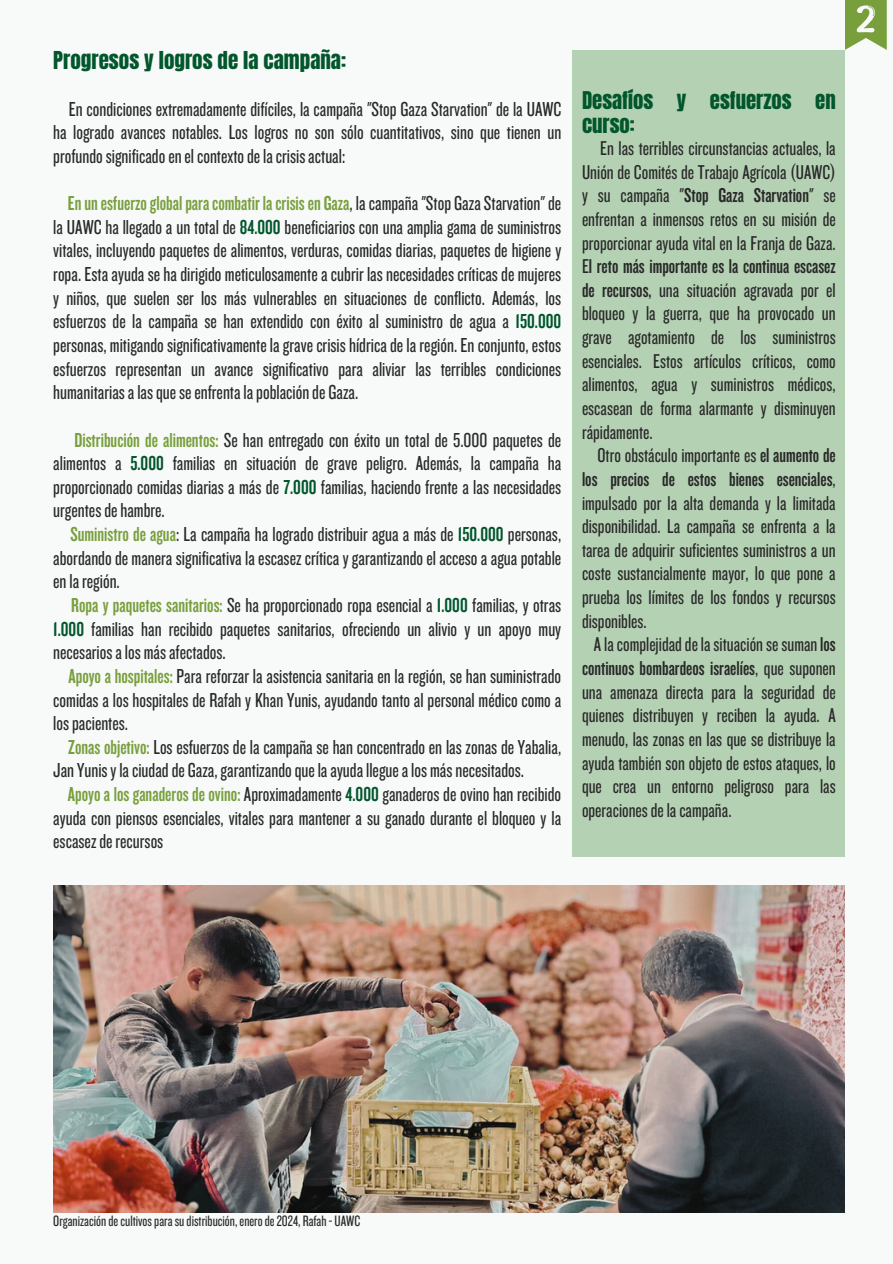
<style>
.page{position:relative;width:893px;height:1264px;background:#fff}
.page>*{position:absolute;margin:0;border:0;box-sizing:border-box;transform-origin:0 0}
.t1{font:21px/23.7px "Knockout 28";color:#292828;text-align:justify}
.t2{font:21px "Anton";color:#02562c}
.t3{font:20.85px "Knockout 28";color:#292828}
.t4{font:20.85px "Knockout 48";color:#292828}
.t5{font:20.85px "Anton";color:#02562c}
.t6{font:15.6px "Knockout 28";color:#292828}
.s1{font-family:"Knockout 48";color:#799f3d}
.s2{font-family:"Knockout 48";color:#02562c}
.s3{font-family:"Knockout 28"}
.s4{font-family:"Knockout 48"}
</style>
<div class="page">
<div style="left:0;top:0;width:892px;height:1263px;background:#f7faf9"></div>
<div style="left:572px;top:50px;width:272px;height:806px;background:#b4d1b4"></div>
<img style="left:53px;top:885px;width:791px;height:327px">
<svg style="left:845px;top:0;width:41px;height:50px"></svg>
<h1 class="t2" style="left:53px;top:46px;width:294px">Progresos y logros de la campaña:</h1>
<h1 class="t1" style="left:53px;top:96px;width:509px;text-indent:15px">En condiciones extremadamente difíciles, la campaña "Stop Gaza Starvation" de la UAWC ha logrado avances notables. Los logros no son sólo cuantitativos, sino que tienen un profundosignificadoenelcontextodelacrisisactual:</h1>
<h1 class="t1" style="left:53px;top:191px;width:509px;text-indent:15px"><span class="s1">Enunesfuerzoglobalparacombatir lacrisisenGaza</span>, lacampaña"StopGazaStarvation"de la UAWC ha llegado a un total de <span class="s2">84.000</span> beneficiarios con una amplia gama de suministros vitales, incluyendo paquetes de alimentos, verduras, comidas diarias, paquetes de higiene y ropa. Esta ayuda se ha dirigido meticulosamente a cubrir las necesidades críticas de mujeres y niños, que suelen ser los más vulnerables en situaciones de conflicto. Además, los esfuerzos de la campaña se han extendido con éxito al suministro de agua a <span class="s2">150.000 </span>personas, mitigandosignificativamente lagrave crisishídricade laregión.Enconjunto, estos esfuerzos representan un avance significativo para aliviar las terribles condiciones humanitariasalasqueseenfrentalapoblacióndeGaza.</h1>
<p class="t1" style="left:74px;top:427px;width:488px"><span class="s1">Distribución de alimentos:</span> Se han entregado con éxito un total de 5.000 paquetes de</p>
<p class="t1" style="left:53px;top:451px;width:509px">alimentos a <span class="s2">5.000</span> familias en situación de grave peligro. Además, la campaña ha</p>
<p class="t1" style="left:53px;top:474px;width:509px">proporcionado comidas diarias a más de <span class="s2">7.000</span> familias, haciendo frente a las necesidades</p>
<p class="t1" style="left:53px;top:498px;width:113px">urgentesdehambre.</p>
<p class="t1" style="left:70px;top:521px;width:492px"><span class="s1">Suministro de agua</span>: La campaña ha logrado distribuir agua a más de <span class="s2">150.000</span> personas,</p>
<p class="t1" style="left:53px;top:545px;width:509px">abordando de manera significativa la escasez crítica y garantizando el acceso a agua potable</p>
<p class="t1" style="left:53px;top:569px;width:68px">enlaregión.</p>
<p class="t1" style="left:71px;top:592px;width:491px"><span class="s1">Ropa y paquetes sanitarios:</span> Se ha proporcionado ropa esencial a <span class="s2">1.000</span> familias, y otras</p>
<p class="t1" style="left:53px;top:616px;width:509px"><span class="s2">1.000</span> familias han recibido paquetes sanitarios, ofreciendo un alivio y un apoyo muy</p>
<p class="t1" style="left:53px;top:640px;width:174px">necesariosalos másafectados.</p>
<p class="t1" style="left:68px;top:663px;width:494px"><span class="s1">Apoyo a hospitales:</span> Para reforzar la asistencia sanitaria en la región, se han suministrado</p>
<p class="t1" style="left:53px;top:687px;width:509px">comidas a los hospitales de Rafah y Khan Yunis, ayudando tanto al personal médico como a</p>
<p class="t1" style="left:53px;top:710px;width:76px">lospacientes.</p>
<p class="t1" style="left:68px;top:734px;width:494px"><span class="s1">Zonas objetivo:</span> Los esfuerzos de la campaña se han concentrado en las zonas de Yabalia,</p>
<p class="t1" style="left:53px;top:758px;width:472px">JanYunisylaciudaddeGaza,garantizandoquelaayudalleguealos másnecesitados.</p>
<p class="t1" style="left:68px;top:781px;width:495px"><span class="s1">Apoyo a los ganaderos de ovino:</span> Aproximadamente <span class="s2">4.000</span> ganaderos de ovino han recibido</p>
<p class="t1" style="left:53px;top:805px;width:509px">ayuda con piensos esenciales, vitales para mantener a su ganado durante el bloqueo y la</p>
<p class="t1" style="left:53px;top:829px;width:112px">escasezderecursos</p>
<h1 class="t5" style="left:582px;top:85px;width:255px">Desafíos y esfuerzos en</h1>
<h1 class="t5" style="left:582px;top:109px;width:54px">curso:</h1>
<h1 class="t3" style="left:600px;top:135px;width:237px">En las terribles circunstancias actuales, la</h1>
<h1 class="t3" style="left:582px;top:159px;width:255px">Unión de Comités de Trabajo Agrícola (UAWC)</h1>
<h1 class="t4" style="left:582px;top:182px;width:255px"><span class="s3">y su campaña</span> "Stop Gaza Starvation" <span class="s3">se</span></h1>
<h1 class="t3" style="left:582px;top:206px;width:255px">enfrentan a inmensos retos en su misión de</h1>
<h1 class="t3" style="left:582px;top:229px;width:255px">proporcionar ayuda vital en la Franja de Gaza.</h1>
<h1 class="t4" style="left:582px;top:253px;width:255px"><span class="s3">E</span>l reto más importante es la continua escasez</h1>
<h1 class="t3" style="left:582px;top:277px;width:255px"><span class="s4">de recursos,</span> una situación agravada por el</h1>
<h1 class="t3" style="left:582px;top:300px;width:255px">bloqueo y la guerra, que ha provocado un</h1>
<h1 class="t3" style="left:582px;top:324px;width:255px">grave agotamiento de los suministros</h1>
<h1 class="t3" style="left:582px;top:348px;width:255px">esenciales. Estos artículos críticos, como</h1>
<h1 class="t3" style="left:582px;top:371px;width:255px">alimentos, agua y suministros médicos,</h1>
<h1 class="t3" style="left:582px;top:395px;width:255px">escasean de forma alarmante y disminuyen</h1>
<h1 class="t3" style="left:582px;top:418px;width:72px">rápidamente.</h1>
<h1 class="t3" style="left:597px;top:442px;width:240px">Otro obstáculo importante es <span class="s4">el aumento de</span></h1>
<h1 class="t4" style="left:582px;top:466px;width:255px">los precios de estos bienes esenciales<span class="s3">,</span></h1>
<h1 class="t3" style="left:582px;top:489px;width:255px">impulsado por la alta demanda y la limitada</h1>
<h1 class="t3" style="left:582px;top:513px;width:255px">disponibilidad. La campaña se enfrenta a la</h1>
<h1 class="t3" style="left:582px;top:537px;width:255px">tarea de adquirir suficientes suministros a un</h1>
<h1 class="t3" style="left:582px;top:560px;width:255px">coste sustancialmente mayor, lo que pone a</h1>
<h1 class="t3" style="left:582px;top:584px;width:255px">prueba los límites de los fondos y recursos</h1>
<h1 class="t3" style="left:582px;top:607px;width:66px">disponibles.</h1>
<h1 class="t3" style="left:594px;top:631px;width:243px">Alacomplejidaddelasituaciónsesuman<span class="s4">los</span></h1>
<h1 class="t4" style="left:582px;top:655px;width:255px">continuos bombardeos israelíes<span class="s3">, que suponen</span></h1>
<h1 class="t3" style="left:582px;top:678px;width:255px">una amenaza directa para la seguridad de</h1>
<h1 class="t3" style="left:582px;top:702px;width:255px">quienes distribuyen y reciben la ayuda. A</h1>
<h1 class="t3" style="left:582px;top:726px;width:255px">menudo, las zonas en las que se distribuye la</h1>
<h1 class="t3" style="left:582px;top:749px;width:255px">ayuda también son objeto de estos ataques, lo</h1>
<h1 class="t3" style="left:582px;top:773px;width:255px">que crea un entorno peligroso para las</h1>
<h1 class="t3" style="left:582px;top:796px;width:151px">operacionesdelacampaña.</h1>
<h1 class="t6" style="left:53px;top:1210px;width:308px">Organizacióndecultivosparasudistribución,enerode2024,Rafah-UAWC</h1>
</div>
